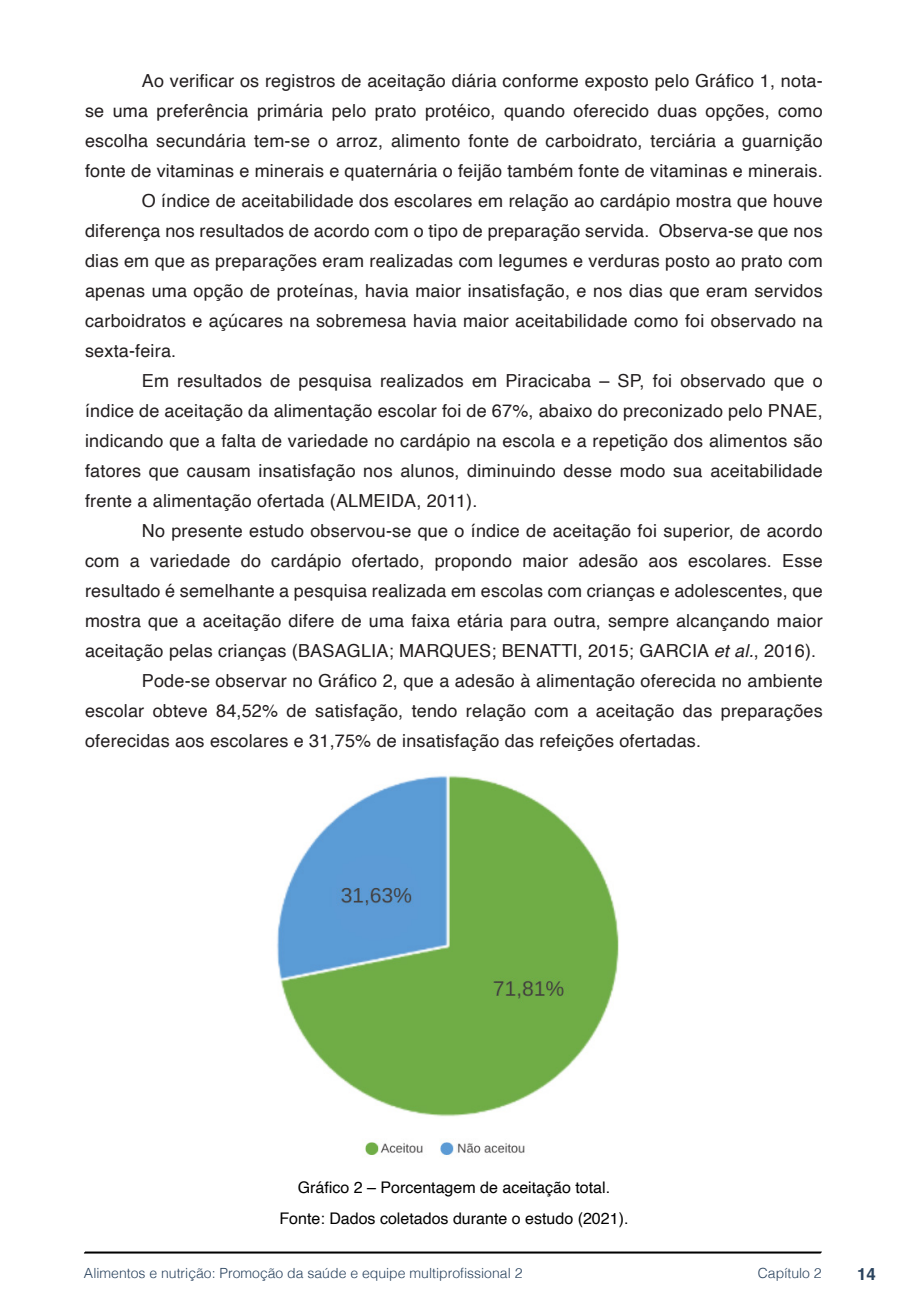
<style>
.page{position:relative;width:908px;height:1304px;background:#fff}
.page>*{position:absolute;margin:0;border:0;box-sizing:border-box;transform-origin:0 0}
.txt{font:18px/30px "Helvetica";letter-spacing:.01em;color:#231f20;text-align:justify}
.t1{font:700 16.8px "Helvetica";color:#2a435e}
.imagens_graf_tab{font:16px "Helvetica";color:#000}
.t2{font:300 14px "Helvetica";color:#2a435e}
.s1{font-style:italic}
</style>
<div class="page">
<svg style="left:84px;top:1251px;width:737px;height:3px;background:#515151"></svg>
<img style="left:276px;top:776px;width:343px;height:379px">
<p class="txt" style="left:85px;top:66px;width:738px;text-indent:57px">Ao verificar os registros de aceitação diária conforme exposto pelo Gráfico 1, nota&shy;se uma preferência primária pelo prato protéico, quando oferecido duas opções, como escolha secundária tem-se o arroz, alimento fonte de carboidrato, terciária a guarnição fonte de vitaminas e minerais e quaternária o feijão também fonte de vitaminas e minerais.</p>
<p class="txt" style="left:85px;top:186px;width:738px;text-indent:57px">O índice de aceitabilidade dos escolares em relação ao cardápio mostra que houve diferença nos resultados de acordo com o tipo de preparação servida. Observa-se que nos dias em que as preparações eram realizadas com legumes e verduras posto ao prato com apenas uma opção de proteínas, havia maior insatisfação, e nos dias que eram servidos carboidratos e açúcares na sobremesa havia maior aceitabilidade como foi observado na sexta-feira.</p>
<p class="txt" style="left:85px;top:366px;width:738px;text-indent:57px">Em resultados de pesquisa realizados em Piracicaba – SP, foi observado que o índice de aceitação da alimentação escolar foi de 67%, abaixo do preconizado pelo PNAE, indicando que a falta de variedade no cardápio na escola e a repetição dos alimentos são fatores que causam insatisfação nos alunos, diminuindo desse modo sua aceitabilidade frente a alimentação ofertada (ALMEIDA, 2011).</p>
<p class="txt" style="left:85px;top:516px;width:738px;text-indent:57px">No presente estudo observou-se que o índice de aceitação foi superior, de acordo com a variedade do cardápio ofertado, propondo maior adesão aos escolares. Esse resultado é semelhante a pesquisa realizada em escolas com crianças e adolescentes, que mostra que a aceitação difere de uma faixa etária para outra, sempre alcançando maior aceitação pelas crianças (BASAGLIA; MARQUES; BENATTI, 2015; GARCIA <span class="s1">et al.</span>, 2016).</p>
<p class="txt" style="left:85px;top:666px;width:738px;text-indent:57px">Pode-se observar no Gráfico 2, que a adesão à alimentação oferecida no ambiente escolar obteve 84,52% de satisfação, tendo relação com a aceitação das preparações oferecidas aos escolares e 31,75% de insatisfação das refeições ofertadas.</p>
<p class="imagens_graf_tab" style="left:297px;top:1175px;width:314px">Gráfico 2 – Porcentagem de aceitação total.</p>
<p class="imagens_graf_tab" style="left:279px;top:1206px;width:350px">Fonte: Dados coletados durante o estudo (2021).</p>
<p class="t2" style="left:84px;top:1261px;width:440px">Alimentos e nutrição: Promoção da saúde e equipe multiprofissional 2</p>
<p class="t2" style="left:757px;top:1261px;width:65px">Capítulo 2</p>
<p class="t1" style="left:856px;top:1264px;width:20px">14</p>
</div>
